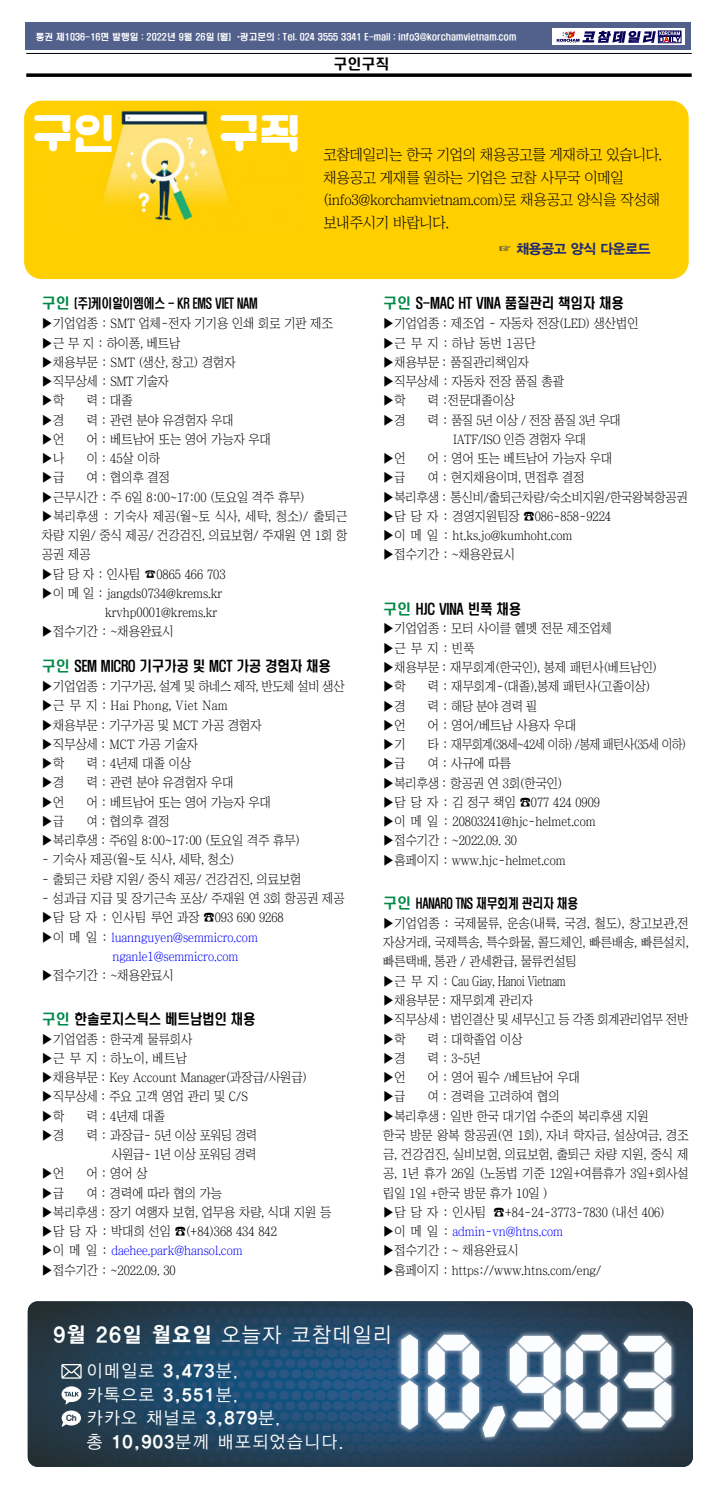
<style>
.page{position:relative;width:718px;height:1488px;background:#fff}
.page>*{position:absolute;margin:0;border:0;box-sizing:border-box;transform-origin:0 0}
.t1{font:109.38px "Korean JJSG R";color:#fcfdff;scale:.85 1}
.t2{font:36.75px "HS Duggobi";color:#fff}
.t3{font:21px "YDIYGO350";letter-spacing:.1em;color:#fff;scale:.95 1}
.t4{font:17.5px/23.6px "YDIYGO320";letter-spacing:.1em;color:#fff}
.t5{font:14.88px/22.8px "Chosunilbo NM";letter-spacing:-.02em;color:#000}
.t6{font:14px "H2 hdr M";letter-spacing:-.02em;color:#000;scale:.9 1}
.t7{font:14px "Chosunilbo NM";letter-spacing:-.02em;color:#000;scale:.8 1}
.t8{font:14px "YDIYGO350";letter-spacing:-.02em;color:#222c71}
.t9{font:14px "H2 hdr M";letter-spacing:-.02em;color:#000}
.t10{font:13.12px/19.2px "Chosunilbo NM";color:#000;scale:.94 1}
.t11{font:13.12px/19.2px "Chosunilbo NM";color:#000;scale:.89 1}
.t12{font:13.12px/19.2px "Chosunilbo NM";letter-spacing:-.02em;color:#000;scale:.94 1}
.t13{font:13.12px "Chosunilbo NM";color:#00f;scale:.94 1}
.t14{font:13.12px "H2 hdr M";letter-spacing:-.03em;color:#000;scale:.83 1}
.t15{font:13.12px/19.2px "Chosunilbo NM";letter-spacing:-.03em;color:#000;scale:.94 1}
.t16{font:13.12px "Chosunilbo NM";letter-spacing:-.04em;color:#000;scale:.94 1}
.t17{font:8.75px "H2 hdr M";color:#fff}
.t18{font:8.75px "Korean SDNR B";color:#273a49;scale:.95 1}
.s1{font-size:14px;color:#008946}
.s2{color:#008946}
.s3{font-family:"YDIYGO320"}
.s4{color:#000}
.s5{color:#00f}
.s6{font-size:13.12px}
.s7{font-family:"YDIYGO350"}
</style>
<div class="page">
<div style="left:26px;top:23px;width:665px;height:27px;background:#52618c"></div>
<div style="left:552px;top:28px;width:133px;height:17px;background:#fff"></div>
<div style="left:658px;top:31px;width:23px;height:12px;border:1px solid #080059"></div>
<svg style="left:556px;top:31px;width:124px;height:12px"></svg>
<hr style="left:26px;top:53px;width:665px;height:1px;background:#000">
<svg style="left:26px;top:73px;width:665px;height:4px;background:#1f1f1f"></svg>
<img style="left:28px;top:1301px;width:664px;height:165px">
<div style="left:395px;top:1329px;width:282px;height:113px;background:#fff;opacity:.66"></div>
<svg style="left:61px;top:1364px;width:21px;height:14px"></svg>
<svg style="left:62px;top:1386px;width:19px;height:18px"></svg>
<svg style="left:61px;top:1410px;width:15px;height:17px"></svg>
<div style="left:62px;top:1410px;width:19px;height:15px;background:#fff;border-radius:50%"></div>
<img style="left:24px;top:101px;width:664px;height:178px">
<p class="t17" style="left:36px;top:32px;width:482px">통권 제1036-16면 발행일 : 2022년 9월 26일 (월) *광고문의 : Tel. 024 3555 3341 E-mail : info3@korchamvietnam.com</p>
<p class="t9" style="left:333px;top:57px;width:57px">구인구직</p>
<h2 class="t2" style="left:35px;top:107px;width:80px">구인</h2>
<h2 class="t2" style="left:221px;top:107px;width:80px">구직</h2>
<p class="t14" style="left:42px;top:297px;width:261px"><span class="s1">구인</span> (주)케이알이엠에스 - KR EMS VIET NAM</p>
<p class="t5" style="left:323px;top:143px;width:340px">코참데일리는 한국 기업의 채용공고를 게재하고 있습니다. 채용공고 게재를 원하는 기업은 코참 사무국 이메일 (info3@korchamvietnam.com)로 채용공고 양식을 작성해 보내주시기 바랍니다.</p>
<p class="t8" style="left:498px;top:241px;width:154px">☞ 채용공고 양식 다운로드</p>
<p class="t6" style="left:383px;top:296px;width:269px"><span class="s2">구인</span> S-MAC HT VINA 품질관리 책임자 채용</p>
<p class="t10" style="left:42px;top:314px;width:311px">▶기업업종 : SMT 업체-전자 기기용 인쇄 회로 기판 제조 ▶근 무 지 : 하이퐁, 베트남<br>▶채용부문 : SMT (생산, 창고) 경험자<br>▶직무상세 : SMT 기술자<br>▶학</p>
<p class="t10" style="left:87px;top:391px;width:50px">력 : 대졸</p>
<p class="t10" style="left:42px;top:410px;width:25px">▶경</p>
<p class="t10" style="left:87px;top:410px;width:158px">력 : 관련 분야 유경험자 우대</p>
<p class="t10" style="left:42px;top:429px;width:25px">▶언</p>
<p class="t10" style="left:87px;top:429px;width:198px">어 : 베트남어 또는 영어 가능자 우대</p>
<p class="t10" style="left:42px;top:448px;width:25px">▶나</p>
<p class="t10" style="left:87px;top:448px;width:79px">이 : 45살 이하</p>
<p class="t10" style="left:42px;top:468px;width:25px">▶급</p>
<p class="t10" style="left:87px;top:468px;width:90px">여 : 협의후 결정</p>
<p class="t10" style="left:42px;top:487px;width:281px">▶근무시간 : 주 6일 8:00~17:00 (토요일 격주 휴무)</p>
<p class="t10" style="left:42px;top:506px;width:326px">▶복리후생 : 기숙사 제공(월~토 식사, 세탁, 청소)/ 출퇴근</p>
<p class="t10" style="left:42px;top:526px;width:326px">차량 지원/ 중식 제공/ 건강검진, 의료보험/ 주재원 연 1회 항</p>
<p class="t10" style="left:42px;top:545px;width:53px">공권 제공</p>
<p class="t10" style="left:42px;top:564px;width:197px">▶담 당 자 : 인사팀 <span class="s3">☎</span>0865 466 703</p>
<p class="t10" style="left:42px;top:583px;width:193px">▶이 메 일 : jangds0734@krems.kr</p>
<p class="t10" style="left:105px;top:603px;width:121px">krvhp0001@krems.kr</p>
<p class="t10" style="left:42px;top:622px;width:142px">▶접수기간 : ~채용완료시</p>
<p class="t6" style="left:42px;top:659px;width:322px"><span class="s2">구인</span> SEM MICRO 기구가공 및 MCT 가공 경험자 채용</p>
<p class="t10" style="left:42px;top:677px;width:323px">▶기업업종 : 기구가공, 설계 및 하네스 제작, 반도체 설비 생산 ▶근 무 지 : Hai Phong, Viet Nam<br>▶채용부문 : 기구가공 및 MCT 가공 경험자<br>▶직무상세 : MCT 가공 기술자<br>▶학</p>
<p class="t10" style="left:87px;top:754px;width:113px">력 : 4년제 대졸 이상</p>
<p class="t10" style="left:42px;top:773px;width:25px">▶경</p>
<p class="t10" style="left:87px;top:773px;width:158px">력 : 관련 분야 유경험자 우대</p>
<p class="t10" style="left:42px;top:792px;width:25px">▶언</p>
<p class="t10" style="left:87px;top:792px;width:198px">어 : 베트남어 또는 영어 가능자 우대</p>
<p class="t10" style="left:42px;top:811px;width:25px">▶급</p>
<p class="t11" style="left:42px;top:811px;width:291px;text-indent:45px">여 : 협의후 결정<br>▶복리후생 : 주6일 8:00~17:00 (토요일 격주 휴무)</p>
<p class="t10" style="left:42px;top:850px;width:206px">- 기숙사 제공(월~토 식사, 세탁, 청소)</p>
<p class="t10" style="left:42px;top:869px;width:277px">- 출퇴근 차량 지원/ 중식 제공/ 건강검진, 의료보험</p>
<p class="t10" style="left:42px;top:888px;width:323px">- 성과급 지급 및 장기근속 포상/ 주재원 연 3회 항공권 제공</p>
<p class="t10" style="left:42px;top:908px;width:259px">▶담 당 자 : 인사팀 루언 과장 ☎093 690 9268</p>
<p class="t13" style="left:42px;top:930px;width:231px"><span class="s4">▶이 메 일 :</span> luannguyen@semmicro.com</p>
<p class="t13" style="left:112px;top:949px;width:135px">nganle1@semmicro.com</p>
<p class="t10" style="left:42px;top:965px;width:142px">▶접수기간 : ~채용완료시</p>
<p class="t6" style="left:42px;top:1011px;width:239px"><span class="s2">구인</span> 한솔로지스틱스 베트남법인 채용</p>
<p class="t10" style="left:42px;top:1029px;width:283px">▶기업업종 : 한국계 물류회사<br>▶근 무 지 : 하노이, 베트남<br>▶채용부문 : Key Account Manager(과장급/사원급) ▶직무상세 : 주요 고객 영업 관리 및 C/S<br>▶학</p>
<p class="t10" style="left:87px;top:1106px;width:85px">력 : 4년제 대졸</p>
<p class="t10" style="left:42px;top:1125px;width:25px">▶경</p>
<p class="t12" style="left:87px;top:1125px;width:183px;text-align:right">력 : 과장급- 5년 이상 포워딩 경력 사원급- 1년 이상 포워딩 경력</p>
<p class="t10" style="left:42px;top:1163px;width:25px">▶언</p>
<p class="t10" style="left:87px;top:1163px;width:66px">어 : 영어 상</p>
<p class="t10" style="left:42px;top:1183px;width:25px">▶급</p>
<p class="t11" style="left:42px;top:1183px;width:327px;text-indent:45px">여 : 경력에 따라 협의 가능<br>▶복리후생 : 장기 여행자 보험, 업무용 차량, 식대 지원 등 ▶담 당 자 : 박대희 선임 ☎(+84)368 434 842<br>▶이 메 일 : <span class="s5">daehee.park@hansol.com<br></span>▶접수기간 : ~2022.09. 30</p>
<p class="t10" style="left:383px;top:314px;width:273px">▶기업업종 : 제조업 - 자동차 전장(LED) 생산법인 ▶근 무 지 : 하남 동번 1공단<br>▶채용부문 : 품질관리책임자<br>▶직무상세 : 자동차 전장 품질 총괄<br>▶학</p>
<p class="t10" style="left:428px;top:391px;width:94px">력 :전문대졸이상</p>
<p class="t10" style="left:383px;top:410px;width:25px">▶경</p>
<p class="t12" style="left:453px;top:410px;width:180px;text-indent:-25px">력 : 품질 5년 이상 / 전장 품질 3년 우대<br>IATF/ISO 인증 경험자 우대</p>
<p class="t10" style="left:383px;top:448px;width:25px">▶언</p>
<p class="t10" style="left:428px;top:448px;width:198px">어 : 영어 또는 베트남어 가능자 우대</p>
<p class="t10" style="left:383px;top:468px;width:25px">▶급</p>
<p class="t11" style="left:383px;top:468px;width:344px;text-indent:45px">여 : 현지채용이며, 면접후 결정<br>▶복리후생 : 통신비/출퇴근차량/숙소비지원/한국왕복항공권 ▶담 당 자 : 경영지원팀장 ☎086-858-9224<br>▶이 메 일 : ht.ks.jo@kumhoht.com<br>▶접수기간 : ~채용완료시</p>
<p class="t6" style="left:383px;top:601px;width:155px"><span class="s2">구인</span> HJC VINA 빈푹 채용</p>
<p class="t10" style="left:383px;top:619px;width:293px">▶기업업종 : 모터 사이클 헬멧 전문 제조업체<br>▶근 무 지 : 빈푹<br>▶채용부문 : 재무회계(한국인), 봉제 패턴사(베트남인) ▶학</p>
<p class="t10" style="left:428px;top:677px;width:238px">력 : 재무회계-(대졸),봉제 패턴사(고졸이상)</p>
<p class="t10" style="left:383px;top:696px;width:25px">▶경</p>
<p class="t10" style="left:428px;top:696px;width:118px">력 : 해당 분야 경력 필</p>
<p class="t10" style="left:383px;top:715px;width:25px">▶언</p>
<p class="t10" style="left:428px;top:715px;width:159px">어 : 영어/베트남 사용자 우대</p>
<p class="t10" style="left:383px;top:734px;width:25px">▶기</p>
<p class="t16" style="left:428px;top:737px;width:276px">타 : 재무회계(38세~42세 이하) /봉제 패턴사(35세 이하)</p>
<p class="t10" style="left:383px;top:754px;width:25px">▶급</p>
<p class="t11" style="left:383px;top:754px;width:245px;text-indent:45px">여 : 사규에 따름<br>▶복리후생 : 항공권 연 3회(한국인)<br>▶담 당 자 : 김 정구 책임 ☎077 424 0909 ▶이 메 일 : 20803241@hjc-helmet.com ▶접수기간 : ~2022.09. 30<br>▶홈페이지 : www.hjc-helmet.com</p>
<p class="t14" style="left:383px;top:896px;width:237px"><span class="s1">구인</span> HANARO TNS 재무회계 관리자 채용</p>
<p class="t10" style="left:383px;top:913px;width:326px;text-align:justify">▶기업업종 : 국제물류, 운송(내륙, 국경, 철도), 창고보관,전 자상거래, 국제특송, 특수화물, 콜드체인, 빠른배송, 빠른설치, 빠른택배, 통관 / 관세환급, 물류컨설팅</p>
<p class="t7" style="left:383px;top:974px;width:230px"><span class="s6">▶근 무 지 :</span> Cau Giay, Hanoi Vietnam</p>
<p class="t15" style="left:383px;top:990px;width:326px">▶채용부문 : 재무회계 관리자<br>▶직무상세 : 법인결산 및 세무신고 등 각종 회계관리업무 전반 ▶학</p>
<p class="t10" style="left:428px;top:1029px;width:102px">력 : 대학졸업 이상</p>
<p class="t10" style="left:383px;top:1048px;width:25px">▶경</p>
<p class="t10" style="left:428px;top:1048px;width:58px">력 : 3~5년</p>
<p class="t10" style="left:383px;top:1067px;width:25px">▶언</p>
<p class="t10" style="left:428px;top:1067px;width:163px">어 : 영어 필수 /베트남어 우대</p>
<p class="t10" style="left:383px;top:1086px;width:25px">▶급</p>
<p class="t11" style="left:383px;top:1086px;width:345px;text-indent:45px">여 : 경력을 고려하여 협의<br>▶복리후생 : 일반 한국 대기업 수준의 복리후생 지원<br>한국 방문 왕복 항공권(연 1회), 자녀 학자금, 설상여금, 경조 금, 건강검진, 실비보험, 의료보험, 출퇴근 차량 지원, 중식 제 공, 1년 휴가 26일 (노동법 기준 12일+여름휴가 3일+회사설 립일 1일 +한국 방문 휴가 10일 )<br>▶담 당 자 : 인사팀 ☎+84-24-3773-7830 (내선 406) ▶이 메 일 : <span class="s5">admin-vn@htns.com<br></span>▶접수기간 : ~ 채용완료시<br>▶홈페이지 : https://www.htns.com/eng/</p>
<h3 class="t3" style="left:54px;top:1323px;width:357px">9월 26일 월요일 <span class="s3">오늘자 코참데일리</span></h3>
<h3 class="t4" style="left:87px;top:1359px;width:258px">이메일로 <span class="s7">3,473</span>분,<br>카톡으로 <span class="s7">3,551</span>분,<br>카카오 채널로 <span class="s7">3,879</span>분,<br>총 <span class="s7">10,903</span>분께 배포되었습니다.</h3>
<p class="t18" style="left:66px;top:1413px;width:13px">Ch</p>
<h1 class="t1" style="left:392px;top:1323px;width:336px">10,903</h1>
</div>
